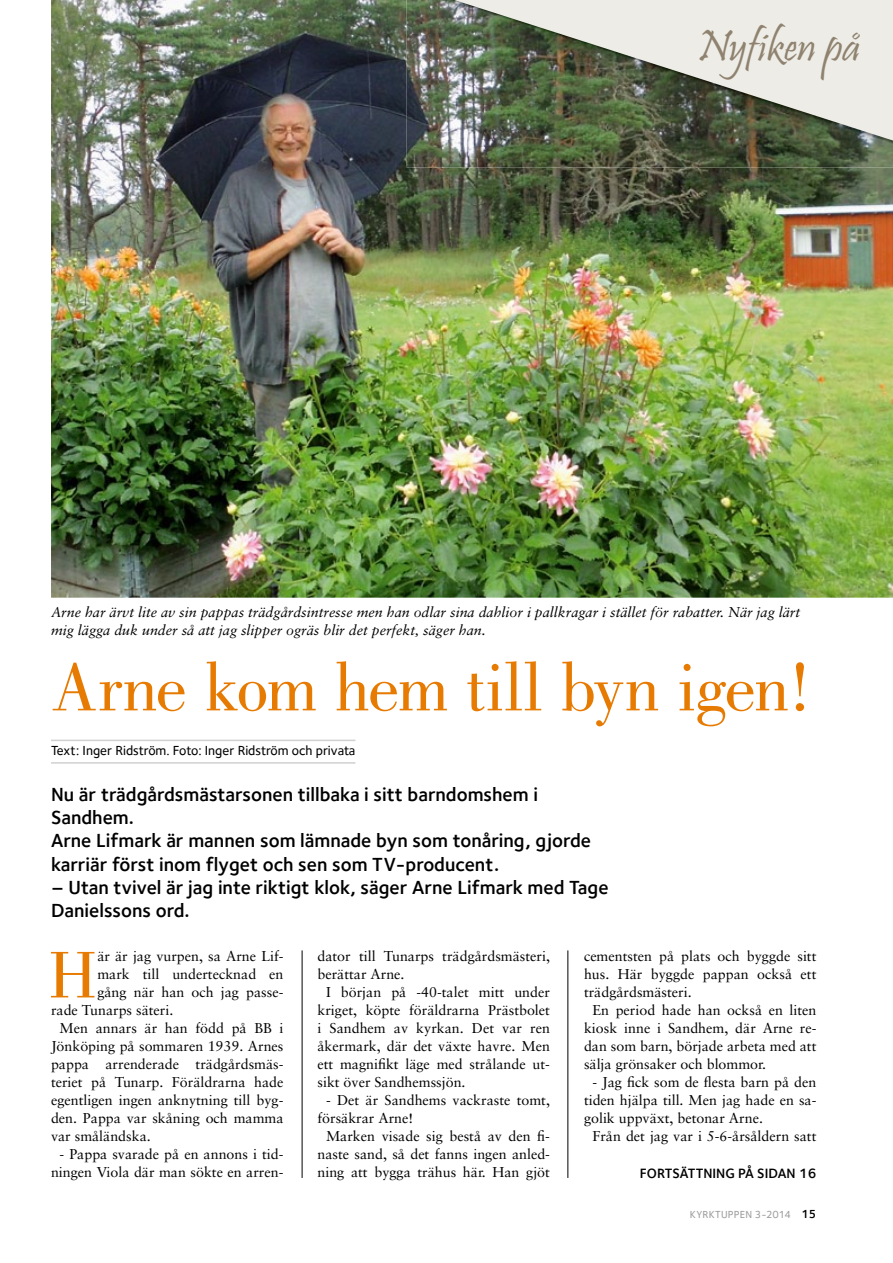
<style>
.page{position:relative;width:893px;height:1263px;background:#fff}
.page>*{position:absolute;margin:0;border:0;box-sizing:border-box;transform-origin:0 0}
.t1{font:70.5px "Bodoni";letter-spacing:-.025em;color:#e77a00}
.t2{font:68.1px "Bodoni";color:#e77a00}
.t3{font:45px "Pristina";color:#8f826f}
.t4{font:600 19.5px/23.2px "Foundry Sterling";color:#000}
.t5{font:14.25px/18px "Sabon";color:#000;text-align:center}
.t6{font:italic 14.25px/18px "Sabon";color:#000}
.t7{font:600 13.95px "Foundry Sterling";color:#000}
.t8{font:500 13.5px "Foundry Sterling";color:#000}
.t9{font:500 10.5px "Foundry Sterling";letter-spacing:.02em;color:#9c9c9d}
.s1{font-weight:600;font-size:12px;color:#000}
</style>
<div class="page">
<hr style="left:51px;top:762px;width:304px;height:2px;background:#cfd0d0">
<hr style="left:51px;top:740px;width:304px;height:1px;background:#cfd0d0">
<img style="left:51px;top:0;width:842px;height:598px">
<img style="left:407px;top:0;width:486px;height:168px">
<img style="left:413px;top:0;width:480px;height:147px">
<svg style="left:454px;top:0;width:439px;height:140px;background:#a1a697"></svg>
<hr style="left:302px;top:950px;width:1px;height:228px;background:#000">
<hr style="left:568px;top:950px;width:1px;height:228px;background:#000">
<h3 class="t3" style="left:697px;top:21px;width:164px">Nyfiken på</h3>
<p class="t6" style="left:51px;top:603px;width:751px">Arne har ärvt lite av sin pappas trädgårdsintresse men han odlar sina dahlior i pallkragar i stället för rabatter. När jag lärt mig lägga duk under så att jag slipper ogräs blir det perfekt, säger han.</p>
<h1 class="t1" style="left:51px;top:648px;width:760px">Arne kom hem till byn igen!</h1>
<p class="t8" style="left:51px;top:743px;width:306px">Text: Inger Ridström. Foto: Inger Ridström och privata</p>
<h3 class="t4" style="left:51px;top:782px;width:542px">nu är trädgårdsmästarsonen tillbaka i sitt barndomshem i Sandhem.<br>arne lifmark är mannen som lämnade byn som tonåring, gjorde karriär först inom flyget och sen som tv-producent.</h3>
<h3 class="t4" style="left:51px;top:875px;width:559px">– utan tvivel är jag inte riktigt klok, säger arne lifmark med tage danielssons ord.</h3>
<h2 class="t2" style="left:48px;top:937px;width:51px">H</h2>
<p class="t5" style="left:97px;top:947px;width:188px">är är jag vurpen, sa Arne Lif-</p>
<p class="t5" style="left:584px;top:947px;width:234px">cementsten på plats och byggde sitt</p>
<p class="t5" style="left:584px;top:965px;width:234px">hus. Här byggde pappan också ett</p>
<p class="t5" style="left:584px;top:983px;width:109px">trädgårdsmästeri.</p>
<p class="t5" style="left:592px;top:1001px;width:225px">En period hade han också en liten</p>
<p class="t5" style="left:584px;top:1019px;width:234px">kiosk inne i Sandhem, där Arne re-</p>
<p class="t5" style="left:584px;top:1037px;width:234px">dan som barn, började arbeta med att</p>
<p class="t5" style="left:584px;top:1055px;width:184px">sälja grönsaker och blommor.</p>
<p class="t5" style="left:592px;top:1073px;width:225px">- Jag fick som de flesta barn på den</p>
<p class="t5" style="left:584px;top:1091px;width:234px">tiden hjälpa till. Men jag hade en sa-</p>
<p class="t5" style="left:584px;top:1109px;width:180px">golik uppväxt, betonar Arne.</p>
<p class="t5" style="left:592px;top:1127px;width:225px">Från det jag var i 5-6-årsåldern satt</p>
<p class="t5" style="left:317px;top:947px;width:234px">dator till Tunarps trädgårdsmästeri,</p>
<p class="t5" style="left:317px;top:965px;width:89px">berättar Arne.</p>
<p class="t5" style="left:326px;top:983px;width:225px">I början på -40-talet mitt under</p>
<p class="t5" style="left:317px;top:1001px;width:234px">kriget, köpte föräldrarna Prästbolet</p>
<p class="t5" style="left:317px;top:1019px;width:234px">i Sandhem av kyrkan. Det var ren</p>
<p class="t5" style="left:317px;top:1037px;width:234px">åkermark, där det växte havre. Men</p>
<p class="t5" style="left:317px;top:1055px;width:234px">ett magnifikt läge med strålande ut-</p>
<p class="t5" style="left:317px;top:1073px;width:150px">sikt över Sandhemssjön.</p>
<p class="t5" style="left:326px;top:1091px;width:225px">- Det är Sandhems vackraste tomt,</p>
<p class="t5" style="left:317px;top:1109px;width:97px">försäkrar Arne!</p>
<p class="t5" style="left:326px;top:1127px;width:225px">Marken visade sig bestå av den fi-</p>
<p class="t5" style="left:317px;top:1145px;width:234px">naste sand, så det fanns ingen anled-</p>
<p class="t5" style="left:317px;top:1163px;width:234px">ning att bygga trähus här. Han gjöt</p>
<p class="t5" style="left:97px;top:965px;width:188px">mark till undertecknad en</p>
<p class="t5" style="left:97px;top:983px;width:188px">gång när han och jag passe-</p>
<p class="t5" style="left:51px;top:1001px;width:124px">rade Tunarps säteri.</p>
<p class="t5" style="left:60px;top:1019px;width:225px">Men annars är han född på BB i</p>
<p class="t5" style="left:51px;top:1037px;width:234px">Jönköping på sommaren 1939. Arnes</p>
<p class="t5" style="left:51px;top:1055px;width:234px">pappa arrenderade trädgårdsmäs-</p>
<p class="t5" style="left:51px;top:1073px;width:234px">teriet på Tunarp. Föräldrarna hade</p>
<p class="t5" style="left:51px;top:1091px;width:234px">egentligen ingen anknytning till byg-</p>
<p class="t5" style="left:51px;top:1109px;width:234px">den. Pappa var skåning och mamma</p>
<p class="t5" style="left:51px;top:1127px;width:101px">var småländska.</p>
<p class="t5" style="left:51px;top:1145px;width:234px">- Pappa svarade på en annons i tid&shy;ningen Viola där man sökte en arren-</p>
<p class="t7" style="left:640px;top:1165px;width:178px">fortSättning pÅ Sidan 16</p>
<p class="t9" style="left:690px;top:1209px;width:128px">KYRKTUPPEN 3-2014 <span class="s1">15</span></p>
</div>
